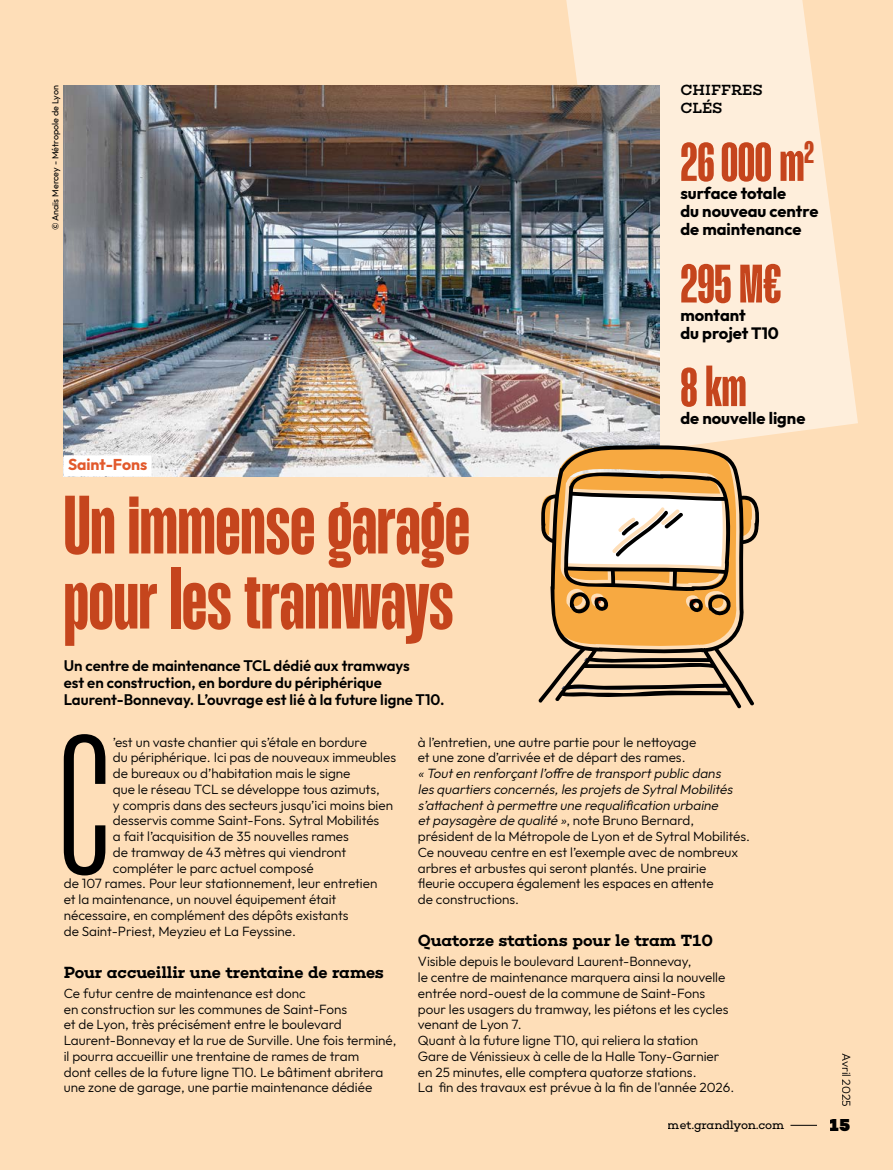
<style>
.page{position:relative;width:893px;height:1170px;background:#fff}
.page>*{position:absolute;margin:0;border:0;box-sizing:border-box;transform-origin:0 0}
.Courant-lettrine_MeT{font:300 193.5px "Mango Grotesque";color:#000}
.Titre-Art_Principal_PDCV_MeT{font:700 82.5px/75px "Mango Grotesque";color:#c5451d}
.t1{font:700 54px "Mango Grotesque";letter-spacing:-.005em;color:#c5451d}
.t2{font:900 18px "Choplin";color:#000}
.Chiffres-Cles_Texte_MeT{font:700 16.5px/18px "Outfit";color:#000}
.Inter-titres_MeT{font:600 16.5px "Choplin";letter-spacing:-.01em;color:#000}
.Villes_PDCV_MeT{font:700 15.75px "Outfit";color:#e2592c}
.Chapo_MeT{font:600 15px/17.2px "Outfit";color:#000}
.KYLFGUMITORTDHGFTIYUFGLIYFLITYFJKTYFKUYT{font:500 15px/18px "Choplin";color:#000}
.Courant_MeT{font:300 13.5px/15.8px "Outfit";color:#000}
.Courant-lettrine_MeT-2{font:300 13.5px "Outfit";color:#000}
.t3{font:12px "Choplin";letter-spacing:-.02em;color:#000}
.t4{font:300 12px "Outfit";color:#000}
.t5{font:9px "Outfit";color:#000}
.s1{font-style:italic}
</style>
<div class="page">
<div style="left:0;top:0;width:893px;height:1169px;background:#fedeb8"></div>
<svg style="left:566px;top:0;width:292px;height:445px;background:#fdebd5"></svg>
<img style="left:64px;top:85px;width:595px;height:391px">
<div style="left:64px;top:455px;width:88px;height:21px;background:#fff"></div>
<svg style="left:501px;top:445px;width:36px;height:32px"></svg>
<svg style="left:537px;top:445px;width:222px;height:263px"></svg>
<svg style="left:540px;top:445px;width:212px;height:202px"></svg>
<svg style="left:790px;top:1124px;width:27px;height:1px"></svg>
<p class="t5" style="left:50px;top:230px;width:146px;rotate:-90deg">© Anaïs Mercey - Métropole de Lyon</p>
<h4 class="KYLFGUMITORTDHGFTIYUFGLIYFLITYFJKTYFKUYT" style="left:680px;top:81px;width:84px">CHIFFRES<br>CLÉS</h4>
<p class="t1" style="left:680px;top:138px;width:135px">26000 m<sup>2</sup></p>
<p class="Chiffres-Cles_Texte_MeT" style="left:680px;top:185px;width:140px">surface totale<br>du nouveau centre de maintenance</p>
<p class="t1" style="left:680px;top:259px;width:103px">295 M€</p>
<p class="Chiffres-Cles_Texte_MeT" style="left:680px;top:306px;width:100px">montant<br>du projet T10</p>
<p class="t1" style="left:680px;top:363px;width:68px">8 km</p>
<p class="Chiffres-Cles_Texte_MeT" style="left:680px;top:410px;width:127px">de nouvelle ligne</p>
<h2 class="Villes_PDCV_MeT" style="left:68px;top:454px;width:81px">Saint-Fons</h2>
<h3 class="Titre-Art_Principal_PDCV_MeT" style="left:64px;top:491px;width:408px">Un immense garage pour les tramways</h3>
<p class="Chapo_MeT" style="left:64px;top:657px;width:382px">Un centre de maintenance TCL dédié aux tramways<br>est en construction, en bordure du périphérique<br>Laurent‑Bonnevay. L’ouvrage est lié à la future ligne T10.</p>
<p class="Courant-lettrine_MeT" style="left:58px;top:717px;width:55px">C</p>
<p class="Courant-lettrine_MeT-2" style="left:113px;top:733px;width:255px">’est un vaste chantier qui s’étale en bordure</p>
<p class="Courant-lettrine_MeT-2" style="left:113px;top:749px;width:285px">du périphérique. Ici pas de nouveaux immeubles</p>
<p class="Courant-lettrine_MeT-2" style="left:113px;top:764px;width:239px">de bureaux ou d’habitation mais le signe</p>
<p class="Courant-lettrine_MeT-2" style="left:113px;top:780px;width:268px">que le réseau TCL se développe tous azimuts,</p>
<p class="Courant-lettrine_MeT-2" style="left:113px;top:796px;width:282px">y compris dans des secteurs jusqu’ici moins bien</p>
<p class="Courant-lettrine_MeT-2" style="left:113px;top:812px;width:268px">desservis comme Saint‑Fons. Sytral Mobilités</p>
<p class="Courant-lettrine_MeT-2" style="left:113px;top:827px;width:237px">a fait l’acquisition de 35 nouvelles rames</p>
<p class="Courant-lettrine_MeT-2" style="left:113px;top:843px;width:235px">de tramway de 43 mètres qui viendront</p>
<p class="Courant-lettrine_MeT-2" style="left:113px;top:859px;width:202px">compléter le parc actuel composé</p>
<p class="Courant-lettrine_MeT-2" style="left:64px;top:875px;width:315px">de 107 rames. Pour leur stationnement, leur entretien</p>
<p class="Courant-lettrine_MeT-2" style="left:64px;top:890px;width:274px">et la maintenance, un nouvel équipement était</p>
<p class="Courant-lettrine_MeT-2" style="left:64px;top:906px;width:286px">nécessaire, en complément des dépôts existants</p>
<p class="Courant-lettrine_MeT-2" style="left:64px;top:922px;width:234px">de Saint-Priest, Meyzieu et La Feyssine.</p>
<h4 class="Inter-titres_MeT" style="left:64px;top:962px;width:322px">Pour accueillir une trentaine de rames</h4>
<p class="Courant_MeT" style="left:64px;top:985px;width:334px">Ce futur centre de maintenance est donc<br>en construction sur les communes de Saint‑Fons<br>et de Lyon, très précisément entre le boulevard Laurent‑Bonnevay et la rue de Surville. Une fois terminé, il pourra accueillir une trentaine de rames de tram<br>dont celles de la future ligne T10. Le bâtiment abritera une zone de garage, une partie maintenance dédiée</p>
<p class="Courant_MeT" style="left:418px;top:734px;width:334px">à l’entretien, une autre partie pour le nettoyage<br>et une zone d’arrivée et de départ des rames.<br><span class="s1">« Touten renforçantl’offre de transportpublic dans<br>les quartiers concernés,les projets de SytralMobilités s’attachentà permettre une requalification urbaine etpaysagère de qualité »</span>, n ote B ru n o B e r n a rd , président de la Métropole de Lyon et de Sytral Mobilités.<br>Ce nouveau centre en est l’exemple avec de nombreux arbres et arbustes qui seront plantés. Une prairie<br>fleurie occupera également les espaces en attente<br>de constructions.</p>
<h4 class="Inter-titres_MeT" style="left:418px;top:930px;width:297px">Quatorze stations pour le tram T10</h4>
<p class="Courant_MeT" style="left:418px;top:953px;width:318px">Visible depuis le boulevard Laurent-Bonnevay,<br>le centre de maintenance marquera ainsi la nouvelle entrée nord-ouest de la commune de Saint-Fons pour les usagers du tramway, les piétons et les cycles venant de Lyon 7.<br>Quant à la future ligne T10, qui reliera la station<br>Gare de Vénissieux à celle de la Halle Tony-Garnier en 25 minutes, elle comptera quatorze stations.<br>La fin des travaux est prévue à la fin de l'année 2026.</p>
<p class="t4" style="left:854px;top:1053px;width:55px;rotate:90deg">Avril 2025</p>
<p class="t3" style="left:668px;top:1118px;width:118px">met.grandlyon.com</p>
<h3 class="t2" style="left:830px;top:1114px;width:22px">15</h3>
</div>
